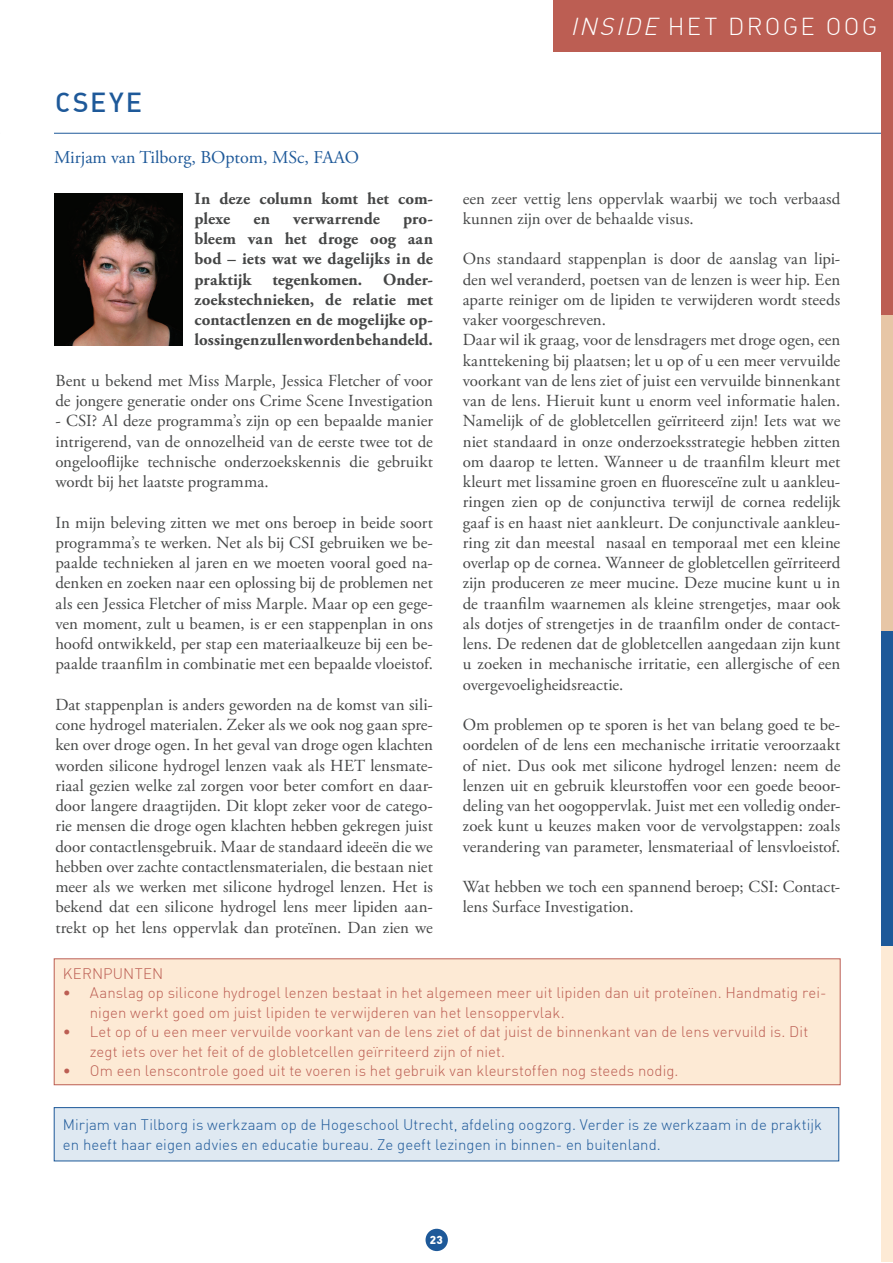
<style>
.page{position:relative;width:893px;height:1263px;background:#fff}
.page>*{position:absolute;margin:0;border:0;box-sizing:border-box;transform-origin:0 0}
.t1{font:500 27px "DIN Alternate";letter-spacing:.08em;color:#1e5999}
.t2{font:300 24px "DIN Alternate";letter-spacing:.1em;color:#fff}
.t3{font:18px "Adobe Garamond Pro";color:#1e5999}
.t4{font:16.8px/20.2px "Adobe Garamond Pro";color:#454646}
.t5{font:700 16.8px/20.2px "Adobe Garamond Pro";letter-spacing:.005em;color:#454646}
.t6{font:300 15px/19.5px "DIN Alternate";letter-spacing:.005em;color:#bc5e53}
.t7{font:300 15px/19.5px "DIN Alternate";letter-spacing:.005em;color:#1e5999}
.t8{font:900 11.4px "DIN";color:#fff}
.s1{font-style:italic}
</style>
<div class="page">
<div style="left:426px;top:1229px;width:22px;height:22px;background:#1e5999;border-radius:50%"></div>
<hr style="left:54px;top:133px;width:839px;height:1px;background:#1e5999">
<div style="left:554px;top:0;width:339px;height:51px;background:#bc5e53"></div>
<img style="left:55px;top:193px;width:128px;height:153px">
<div style="left:54px;top:959px;width:786px;height:126px;background:#fdead5"></div>
<div style="left:54px;top:959px;width:786px;height:126px;border:1px solid #bc5e53"></div>
<div style="left:54px;top:1107px;width:785px;height:54px;background:#dfe9f2"></div>
<div style="left:54px;top:1107px;width:785px;height:54px;border:1px solid #1e5999"></div>
<div style="left:882px;top:0;width:11px;height:315px;background:#bc5e53"></div>
<div style="left:882px;top:315px;width:11px;height:316px;background:#e7c6a6"></div>
<div style="left:882px;top:631px;width:11px;height:315px;background:#1e5999"></div>
<div style="left:882px;top:946px;width:11px;height:316px;background:#fdead5"></div>
<h1 class="t1" style="left:55px;top:85px;width:88px">CSEYE</h1>
<p class="t3" style="left:54px;top:147px;width:306px">Mirjam van Tilborg, BOptom, MSc, FAAO</p>
<p class="t5" style="left:195px;top:188px;width:240px">In deze column komt het com&shy;plexe</p>
<p class="t5" style="left:254px;top:209px;width:18px">en</p>
<p class="t5" style="left:293px;top:209px;width:88px">verwarrende</p>
<p class="t5" style="left:195px;top:209px;width:240px;text-align:justify;text-indent:209px">pro&shy;bleem van het droge oog aan bod – iets wat we dagelijks in de praktijk tegenkomen. Onder&shy;zoekstechnieken, de relatie met contactlenzen en de mogelijke op&shy;lossingen zullen worden behandeld.</p>
<p class="t4" style="left:55px;top:371px;width:379px">Bent u bekend met Miss Marple, Jessica Fletcher of voor de jongere generatie onder ons Crime Scene Investigation</p>
<p class="t4" style="left:55px;top:411px;width:379px;text-align:justify">- CSI? Al deze programma’s zijn op een bepaalde manier intrigerend, van de onnozelheid van de eerste twee tot de ongelooflijke technische onderzoekskennis die gebruikt wordt bij het laatste programma.</p>
<p class="t4" style="left:55px;top:513px;width:379px;text-align:justify">In mijn beleving zitten we met ons beroep in beide soort programma’s te werken. Net als bij CSI gebruiken we be&shy;paalde technieken al jaren en we moeten vooral goed na&shy;denken en zoeken naar een oplossing bij de problemen net als een Jessica Fletcher of miss Marple. Maar op een gege&shy;ven moment, zult u beamen, is er een stappenplan in ons hoofd ontwikkeld, per stap een materiaalkeuze bij een be&shy;paalde traanfilm in combinatie met een bepaalde vloeistof.</p>
<p class="t4" style="left:55px;top:695px;width:379px;text-align:justify">Dat stappenplan is anders geworden na de komst van sili&shy;cone hydrogel materialen. Zeker als we ook nog gaan spre&shy;ken over droge ogen. In het geval van droge ogen klachten worden silicone hydrogel lenzen vaak als HET lensmate&shy;riaal gezien welke zal zorgen voor beter comfort en daar&shy;door langere draagtijden. Dit klopt zeker voor de catego&shy;rie mensen die droge ogen klachten hebben gekregen juist door contactlensgebruik. Maar de standaard ideeën die we hebben over zachte contactlensmaterialen, die bestaan niet meer als we werken met silicone hydrogel lenzen. Het is bekend dat een silicone hydrogel lens meer lipiden aan&shy;trekt op het lens oppervlak dan proteïnen. Dan zien we</p>
<h2 class="t2" style="left:571px;top:12px;width:308px"><span class="s1">INSIDE</span> HET DROGE OOG</h2>
<p class="t4" style="left:463px;top:189px;width:379px">een zeer vettig lens oppervlak waarbij we toch verbaasd kunnen zijn over de behaalde visus.</p>
<p class="t4" style="left:463px;top:249px;width:379px">Ons standaard stappenplan is door de aanslag van lipi&shy;den wel veranderd, poetsen van de lenzen is weer hip. Een aparte reiniger om de lipiden te verwijderen wordt steeds vaker voorgeschreven.<br>Daar wil ik graag, voor de lensdragers met droge ogen, een kanttekening bij plaatsen; let u op of u een meer vervuilde voorkant van de lens ziet of juist een vervuilde binnenkant van de lens. Hieruit kunt u enorm veel informatie halen.<br>Namelijk of de globletcellen geïrriteerd zijn! Iets wat we niet standaard in onze onderzoeksstrategie hebben zitten om daarop te letten. Wanneer u de traanfilm kleurt met kleurt met lissamine groen en fluoresceïne zult u aankleu&shy;ringen zien op de conjunctiva terwijl de cornea redelijk gaaf is en haast niet aankleurt. De conjunctivale aankleu&shy;ring zit dan meestal nasaal en temporaal met een kleine overlap op de cornea. Wanneer de globletcellen geïrriteerd zijn produceren ze meer mucine. Deze mucine kunt u in de traanfilm waarnemen als kleine strengetjes, maar ook als dotjes of strengetjes in de traanfilm onder de contact&shy;lens. De redenen dat de globletcellen aangedaan zijn kunt u zoeken in mechanische irritatie, een allergische of een overgevoeligheidsreactie.</p>
<p class="t4" style="left:463px;top:715px;width:379px;text-align:justify">Om problemen op te sporen is het van belang goed te be&shy;oordelen of de lens een mechanische irritatie veroorzaakt of niet. Dus ook met silicone hydrogel lenzen: neem de lenzen uit en gebruik kleurstoffen voor een goede beoor&shy;deling van het oogoppervlak. Juist met een volledig onder&shy;zoek kunt u keuzes maken voor de vervolgstappen: zoals verandering van parameter, lensmateriaal of lensvloeistof.</p>
<p class="t4" style="left:463px;top:877px;width:379px">Wat hebben we toch een spannend beroep; CSI: Contact&shy;lens Surface Investigation.</p>
<p class="t6" style="left:63px;top:963px;width:102px">KERNPUNTEN</p>
<p class="t6" style="left:90px;top:983px;width:738px;text-indent:-27px">• Aanslag op silicone hydrogel lenzen bestaat in het algemeen meer uit lipiden dan uit proteïnen. Handmatig rei&shy;nigen werkt goed om juist lipiden te verwijderen van het lensoppervlak.</p>
<p class="t6" style="left:90px;top:1022px;width:720px;text-indent:-27px">• Let op of u een meer vervuilde voorkant van de lens ziet of dat juist de binnenkant van de lens vervuild is. Dit zegt iets over het feit of de globletcellen geïrriteerd zijn of niet.</p>
<p class="t6" style="left:63px;top:1061px;width:617px">• Om een lenscontrole goed uit te voeren is het gebruik van kleurstoffen nog steeds nodig.</p>
<p class="t7" style="left:63px;top:1115px;width:760px">Mirjam van Tilborg is werkzaam op de Hogeschool Utrecht, afdeling oogzorg. Verder is ze werkzaam in de praktijk en heeft haar eigen advies en educatie bureau. Ze geeft lezingen in binnen- en buitenland.</p>
<p class="t8" style="left:430px;top:1232px;width:15px">23</p>
</div>
